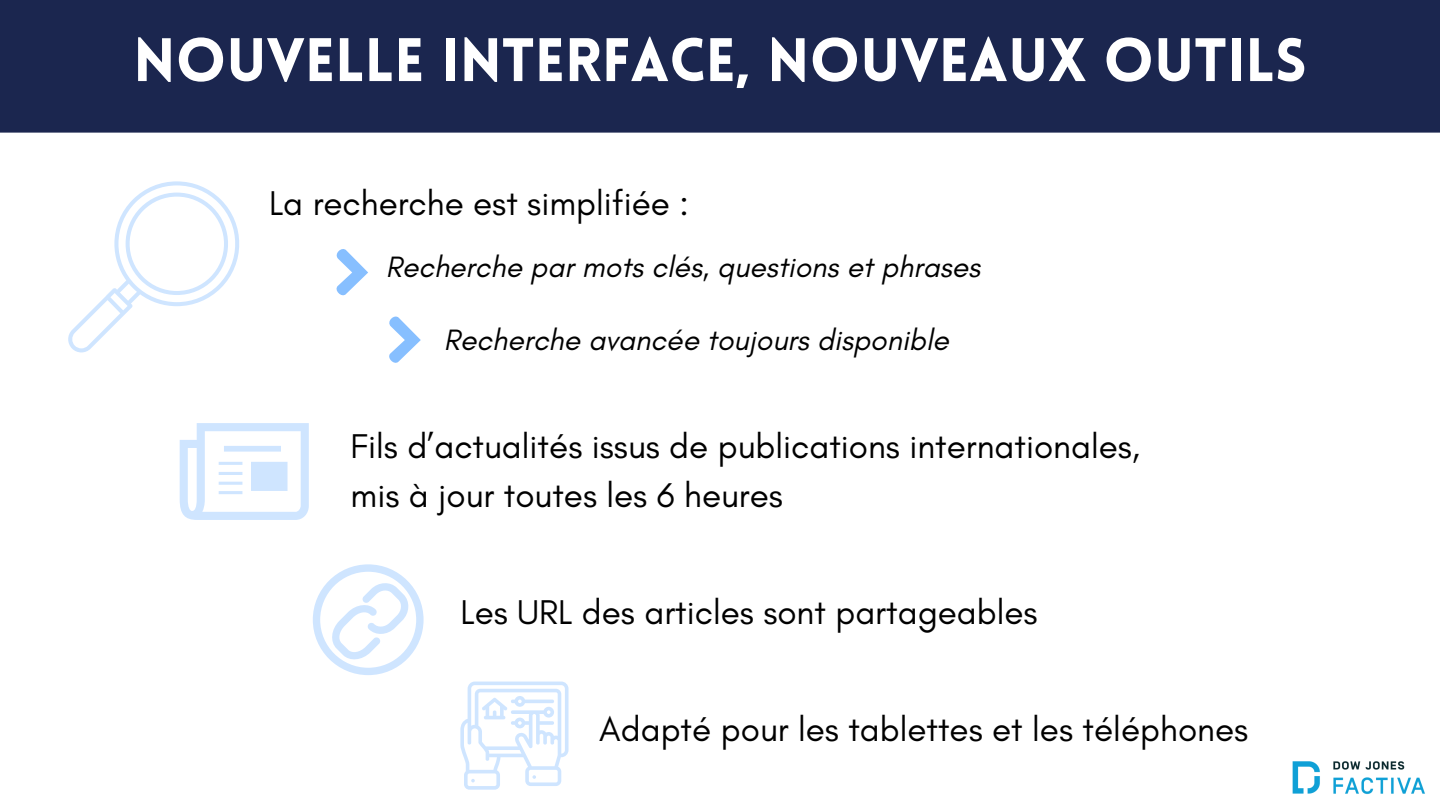
<style>
.page{position:relative;width:1440px;height:810px;background:#fff}
.page>*{position:absolute;margin:0;border:0;box-sizing:border-box;transform-origin:0 0}
.t1{font:900 60px "Lovelo";color:#fff}
.t2{font:35px/48.8px "Glacial Indifference";color:#000}
.t3{font:italic 30px "Glacial Indifference";color:#000}
</style>
<div class="page">
<div style="left:0;top:0;width:1440px;height:133px;background:#1b264f"></div>
<svg style="left:68px;top:181px;width:171px;height:171px"></svg>
<svg style="left:336px;top:249px;width:32px;height:47px"></svg>
<svg style="left:389px;top:316px;width:32px;height:47px"></svg>
<svg style="left:313px;top:564px;width:111px;height:111px"></svg>
<svg style="left:180px;top:423px;width:129px;height:97px"></svg>
<svg style="left:460px;top:682px;width:108px;height:108px"></svg>
<img style="left:1292px;top:761px;width:133px;height:33px">
<h1 class="t1" style="left:133px;top:36px;width:1175px">NOUVELLE INTERFACE, NOUVEAUX OUTILS</h1>
<p class="t2" style="left:269px;top:178px;width:421px">La recherche est simplifiée :</p>
<h2 class="t3" style="left:386px;top:249px;width:596px">Recherche par mots clés, questions et phrases</h2>
<p class="t3" style="left:444px;top:322px;width:507px">Recherche avancée toujours disponible</p>
<p class="t2" style="left:351px;top:421px;width:791px">Fils d’actualités issus de publications internationales, mis à jour toutes les 6 heures</p>
<p class="t2" style="left:460px;top:587px;width:579px">Les URL des articles sont partageables</p>
<p class="t2" style="left:599px;top:704px;width:650px">Adapté pour les tablettes et les téléphones</p>
</div>
